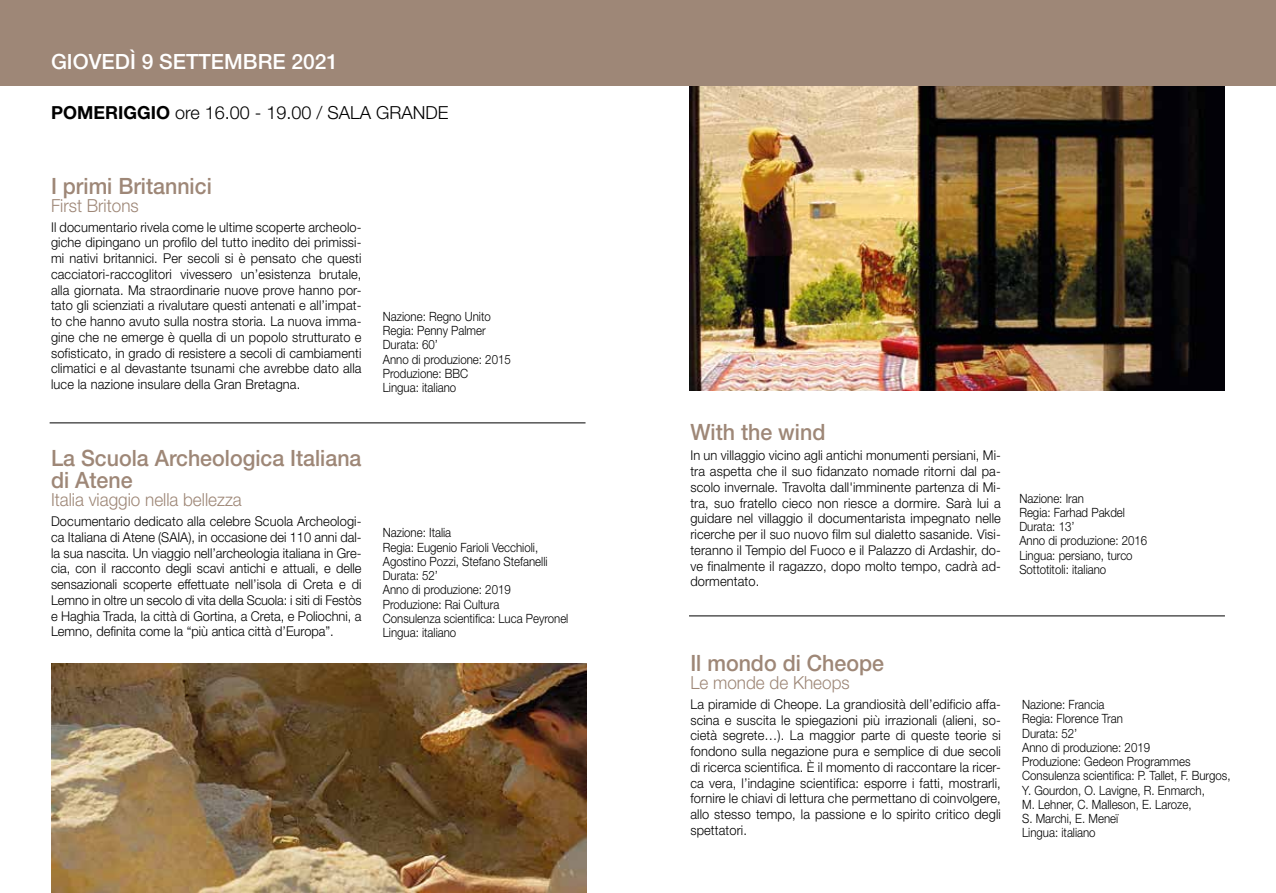
<style>
.page{position:relative;width:1276px;height:893px;background:#fff}
.page>*{position:absolute;margin:0;border:0;box-sizing:border-box;transform-origin:0 0}
.t1{font:500 22.5px/22.5px "Helvetica Neue LT Std";color:#9e8777;scale:.95 1}
.t2{font:500 21px "Helvetica Neue LT Std";color:#fff}
.t3{font:300 18px "Helvetica Neue LT Std";color:#9e8777;scale:.95 1}
.t4{font:300 18px "Helvetica Neue LT Std";color:#000}
.t5{font:300 13.5px/15.8px "Helvetica Neue LT Std";letter-spacing:.01em;color:#000;text-align:justify;scale:.95 1}
.t6{font:300 12.75px/14.2px "Helvetica Neue LT Std";color:#000;scale:.9 1}
.s1{font-weight:700}
</style>
<div class="page">
<img style="left:689px;top:85px;width:536px;height:305px">
<div style="left:0;top:0;width:1276px;height:85px;background:#9e8777"></div>
<hr style="left:50px;top:423px;width:535px;height:1px;background:#000">
<hr style="left:689px;top:616px;width:536px;height:1px;background:#000">
<img style="left:51px;top:663px;width:536px;height:230px">
<h2 class="t2" style="left:51px;top:49px;width:289px">GIOVEDÌ 9 SETTEMBRE 2021</h2>
<h3 class="t4" style="left:51px;top:102px;width:399px"><span class="s1">POMERIGGIO</span> ore 16.00 - 19.00 / SALA GRANDE</h3>
<h1 class="t1" style="left:51px;top:174px;width:171px">I primi Britannici</h1>
<h3 class="t3" style="left:51px;top:194px;width:94px">First Britons</h3>
<p class="t5" style="left:51px;top:219px;width:328px">Il documentario rivela come le ultime scoperte archeolo&shy;giche dipingano un profilo del tutto inedito dei primissi&shy;mi nativi britannici. Per secoli si è pensato che questi cacciatori-raccoglitori vivessero un’esistenza brutale, alla giornata. Ma straordinarie nuove prove hanno por&shy;tato gli scienziati a rivalutare questi antenati e all’impat&shy;to che hanno avuto sulla nostra storia. La nuova imma&shy;gine che ne emerge è quella di un popolo strutturato e sofisticato, in grado di resistere a secoli di cambiamenti climatici e al devastante tsunami che avrebbe dato alla luce la nazione insulare della Gran Bretagna.</p>
<p class="t6" style="left:383px;top:309px;width:144px">Nazione: Regno Unito<br>Regia: Penny Palmer<br>Durata: 60’<br>Anno di produzione: 2015<br>Produzione: BBC<br>Lingua: italiano</p>
<h1 class="t1" style="left:51px;top:446px;width:328px">La Scuola Archeologica Italiana di Atene</h1>
<h3 class="t3" style="left:51px;top:489px;width:202px">Italia viaggio nella bellezza</h3>
<p class="t5" style="left:51px;top:513px;width:328px">Documentario dedicato alla celebre Scuola Archeologi&shy;ca Italiana di Atene (SAIA), in occasione dei 110 anni dal&shy;la sua nascita. Un viaggio nell’archeologia italiana in Gre&shy;cia, con il racconto degli scavi antichi e attuali, e delle sensazionali scoperte effettuate nell’isola di Creta e di Lemno in oltre un secolo di vita della Scuola: i siti di Festòs e Haghia Trada, la città di Gortina, a Creta, e Poliochni, a Lemno, definita come la “più antica città d’Europa”.</p>
<p class="t6" style="left:383px;top:525px;width:208px">Nazione: Italia<br>Regia: Eugenio Farioli Vecchioli,<br>Agostino Pozzi, Stefano Stefanelli<br>Durata: 52’<br>Anno di produzione: 2019<br>Produzione: Rai Cultura<br>Consulenza scientifica: Luca Peyronel<br>Lingua: italiano</p>
<h1 class="t1" style="left:690px;top:421px;width:144px">With the wind</h1>
<p class="t5" style="left:690px;top:447px;width:328px">In un villaggio vicino agli antichi monumenti persiani, Mi&shy;tra aspetta che il suo fidanzato nomade ritorni dal pa&shy;scolo invernale. Travolta dall'imminente partenza di Mi&shy;tra, suo fratello cieco non riesce a dormire. Sarà lui a guidare nel villaggio il documentarista impegnato nelle ricerche per il suo nuovo film sul dialetto sasanide. Visi&shy;teranno il Tempio del Fuoco e il Palazzo di Ardashir, do&shy;ve finalmente il ragazzo, dopo molto tempo, cadrà ad&shy;dormentato.</p>
<p class="t6" style="left:1019px;top:491px;width:144px">Nazione: Iran<br>Regia: Farhad Pakdel<br>Durata: 13’<br>Anno di produzione: 2016<br>Lingua: persiano, turco<br>Sottotitoli: italiano</p>
<h1 class="t1" style="left:690px;top:651px;width:205px">Il mondo di Cheope</h1>
<h3 class="t3" style="left:690px;top:671px;width:169px">Le monde de Kheops</h3>
<p class="t5" style="left:690px;top:696px;width:328px">La piramide di Cheope. La grandiosità dell’edificio affa&shy;scina e suscita le spiegazioni più irrazionali (alieni, so&shy;cietà segrete…). La maggior parte di queste teorie si fondono sulla negazione pura e semplice di due secoli di ricerca scientifica. È il momento di raccontare la ricer&shy;ca vera, l’indagine scientifica: esporre i fatti, mostrarli, fornire le chiavi di lettura che permettano di coinvolgere, allo stesso tempo, la passione e lo spirito critico degli spettatori.</p>
<p class="t6" style="left:1022px;top:697px;width:233px">Nazione: Francia<br>Regia: Florence Tran<br>Durata: 52’<br>Anno di produzione: 2019<br>Produzione: Gedeon Programmes<br>Consulenza scientifica: P. Tallet, F. Burgos,<br>Y. Gourdon, O. Lavigne, R. Enmarch,<br>M. Lehner, C. Malleson, E. Laroze,<br>S. Marchi, E. Meneï<br>Lingua: italiano</p>
</div>
